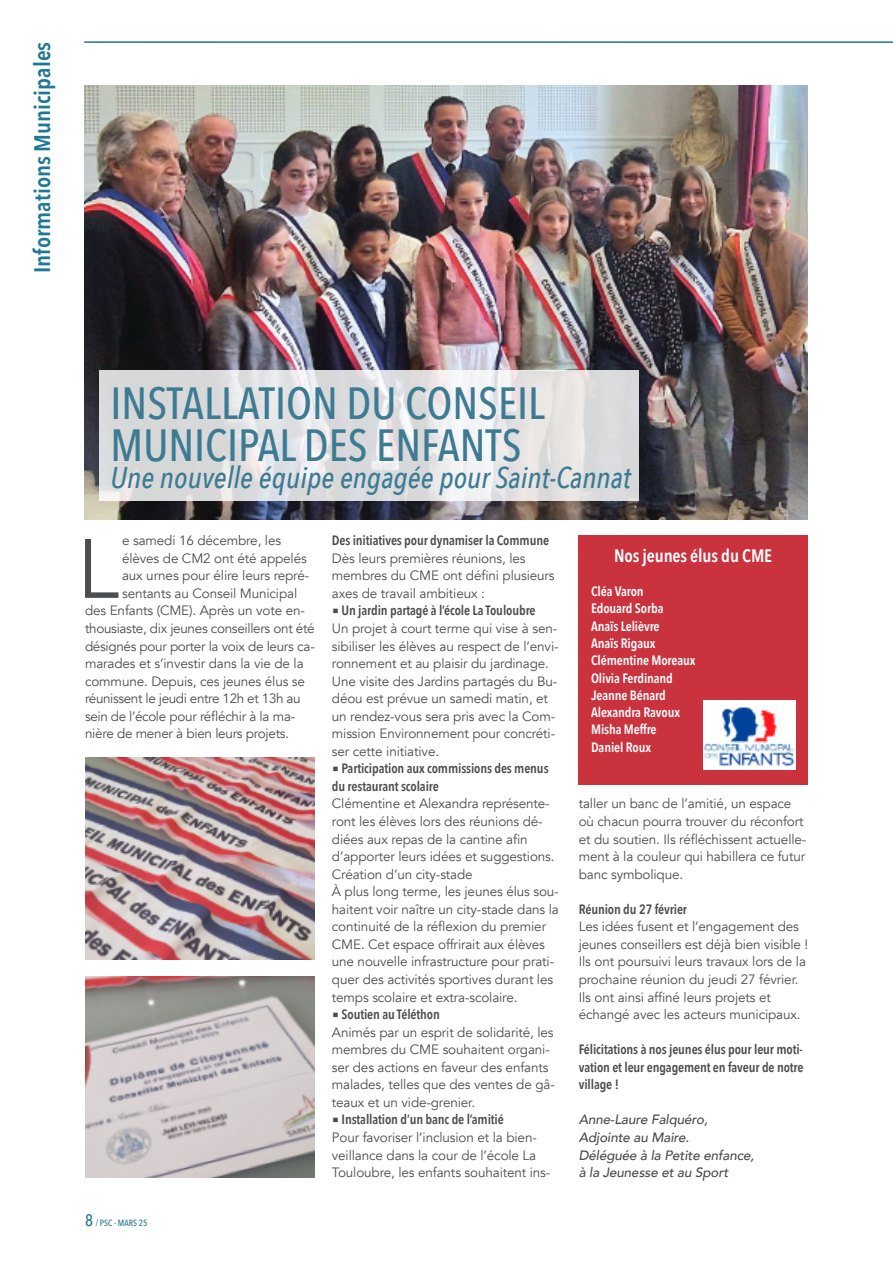
<style>
.page{position:relative;width:893px;height:1263px;background:#fff}
.page>*{position:absolute;margin:0;border:0;box-sizing:border-box;transform-origin:0 0}
.t1{font:83.1px "Avenir";color:#4c4d4e}
.t2{font:500 45px/41.2px "Avenir Next Condensed";color:#3d7b93}
.t3{font:italic 500 30px "Avenir Next Condensed";color:#3d7b93}
.t4{font:600 22.5px "Avenir Next Condensed";color:#1d7894;scale:1.06 1}
.t5{font:600 18px "Avenir Next Condensed";letter-spacing:-.01em;color:#fff}
.t6{font:13.5px/17.5px "Avenir";letter-spacing:-.01em;color:#4c4d4e}
.t7{font:600 13.5px/17.5px "Avenir Next Condensed";letter-spacing:-.01em;color:#4c4d4e}
.t8{font:600 13.5px/17.2px "Avenir Next Condensed";letter-spacing:-.01em;color:#fff}
.t9{font:italic 500 13.5px/17.5px "Avenir";letter-spacing:-.01em;color:#4c4d4e}
.t10{font:13.5px "Avenir";letter-spacing:-.03em;color:#4c4d4e}
.t11{font:500 9px "Avenir Next Condensed";color:#1f7793}
.s1{font-size:16.5px}
.s2{font-family:"Lucida Grande";font-weight:700}
</style>
<div class="page">
<hr style="left:85px;top:41px;width:808px;height:2px;background:#1e7793">
<div style="left:578px;top:535px;width:230px;height:249px;background:#ca323e"></div>
<img style="left:703px;top:701px;width:92px;height:69px">
<img style="left:85px;top:757px;width:230px;height:202px">
<img style="left:85px;top:976px;width:230px;height:202px">
<img style="left:84px;top:85px;width:724px;height:434px">
<div style="left:100px;top:370px;width:539px;height:131px;background:#fcfdfd;opacity:.85"></div>
<h3 class="t4" style="left:28px;top:273px;width:219px;rotate:-90deg">Informations Municipales</h3>
<h2 class="t2" style="left:111px;top:384px;width:436px">INSTALLATION DU CONSEIL<br>MUNICIPAL DES ENFANTS</h2>
<h3 class="t3" style="left:111px;top:458px;width:522px">Une nouvelle équipe engagée pour Saint-Cannat</h3>
<h1 class="t1" style="left:77px;top:515px;width:43px">L</h1>
<p class="t6" style="left:122px;top:532px;width:161px">e samedi 16 décembre, les</p>
<p class="t6" style="left:122px;top:549px;width:186px">élèves de CM2 ont été appelés</p>
<p class="t6" style="left:122px;top:567px;width:189px">aux urnes pour élire leurs repré-</p>
<p class="t6" style="left:122px;top:584px;width:177px">sentants au Conseil Municipal</p>
<p class="t6" style="left:85px;top:602px;width:221px">des Enfants (CME). Après un vote en-</p>
<p class="t6" style="left:85px;top:620px;width:231px">thousiaste, dix jeunes conseillers ont été</p>
<p class="t6" style="left:85px;top:637px;width:231px">désignés pour porter la voix de leurs ca-</p>
<p class="t6" style="left:85px;top:655px;width:220px">marades et s’investir dans la vie de la</p>
<p class="t6" style="left:85px;top:672px;width:222px">commune. Depuis, ces jeunes élus se</p>
<p class="t10" style="left:85px;top:690px;width:217px">réunissent le jeudi entre 12h et 13h au</p>
<p class="t6" style="left:85px;top:707px;width:212px">sein de l’école pour réfléchir à la ma-</p>
<p class="t6" style="left:85px;top:725px;width:206px">nière de mener à bien leurs projets.</p>
<p class="t11" style="left:85px;top:1216px;width:64px"><span class="s1">8</span> / PSC - MARS 25</p>
<p class="t7" style="left:332px;top:532px;width:219px">Des initiatives pour dynamiser la Commune</p>
<p class="t6" style="left:332px;top:549px;width:224px">Dès leurs premières réunions, les membres du CME ont défini plusieurs axes de travail ambitieux :</p>
<p class="t7" style="left:332px;top:602px;width:205px"><span class="s2">■</span> Un jardin partagé à l’école La Touloubre</p>
<p class="t6" style="left:332px;top:620px;width:228px">Un projet à court terme qui vise à sen&shy;sibiliser les élèves au respect de l’envi&shy;ronnement et au plaisir du jardinage.<br>Une visite des Jardins partagés du Bu&shy;déou est prévue un samedi matin, et un rendez-vous sera pris avec la Com&shy;mission Environnement pour concréti&shy;ser cette initiative.</p>
<p class="t7" style="left:332px;top:760px;width:218px"><span class="s2">■</span> Participation aux commissions des menus du restaurant scolaire</p>
<p class="t6" style="left:332px;top:795px;width:229px">Clémentine et Alexandra représente&shy;ront les élèves lors des réunions dé&shy;diées aux repas de la cantine afin d’apporter leurs idées et suggestions.<br>Création d’un city-stade<br>À plus long terme, les jeunes élus sou&shy;haitent voir naître un city-stade dans la continuité de la réflexion du premier CME. Cet espace offrirait aux élèves une nouvelle infrastructure pour prati&shy;quer des activités sportives durant les temps scolaire et extra-scolaire.</p>
<p class="t7" style="left:332px;top:1006px;width:110px"><span class="s2">■</span> Soutien au Téléthon</p>
<p class="t6" style="left:332px;top:1023px;width:224px">Animés par un esprit de solidarité, les membres du CME souhaitent organi&shy;ser des actions en faveur des enfants malades, telles que des ventes de gâ&shy;teaux et un vide-grenier.</p>
<p class="t7" style="left:332px;top:1111px;width:173px"><span class="s2">■</span> Installation d’un banc de l’amitié</p>
<p class="t6" style="left:332px;top:1129px;width:220px">Pour favoriser l’inclusion et la bien&shy;veillance dans la cour de l’école La<br>Touloubre, les enfants souhaitent ins-</p>
<h3 class="t5" style="left:614px;top:544px;width:159px">Nos jeunes élus du CME</h3>
<p class="t8" style="left:591px;top:583px;width:106px">Cléa Varon<br>Edouard Sorba<br>Anaïs Lelièvre<br>Anaïs Rigaux<br>Clémentine Moreaux<br>Olivia Ferdinand<br>Jeanne Bénard<br>Alexandra Ravoux<br>Misha Meffre<br>Daniel Roux</p>
<p class="t6" style="left:579px;top:795px;width:229px">taller un banc de l’amitié, un espace où chacun pourra trouver du réconfort et du soutien. Ils réfléchissent actuelle&shy;ment à la couleur qui habillera ce futur banc symbolique.</p>
<p class="t7" style="left:579px;top:901px;width:110px">Réunion du 27 février</p>
<p class="t6" style="left:579px;top:918px;width:231px">Les idées fusent et l’engagement des jeunes conseillers est déjà bien visible !<br>Ils ont poursuivi leurs travaux lors de la prochaine réunion du jeudi 27 février.<br>Ils ont ainsi affiné leurs projets et échangé avec les acteurs municipaux.</p>
<p class="t7" style="left:579px;top:1041px;width:226px;text-align:justify">Félicitations à nos jeunes élus pour leur moti&shy;vation et leur engagement en faveur de notre village !</p>
<p class="t9" style="left:579px;top:1111px;width:177px">Anne-Laure Falquéro,<br>Adjointe au Maire.<br>Déléguée à la Petite enfance, à la Jeunesse et au Sport</p>
</div>
